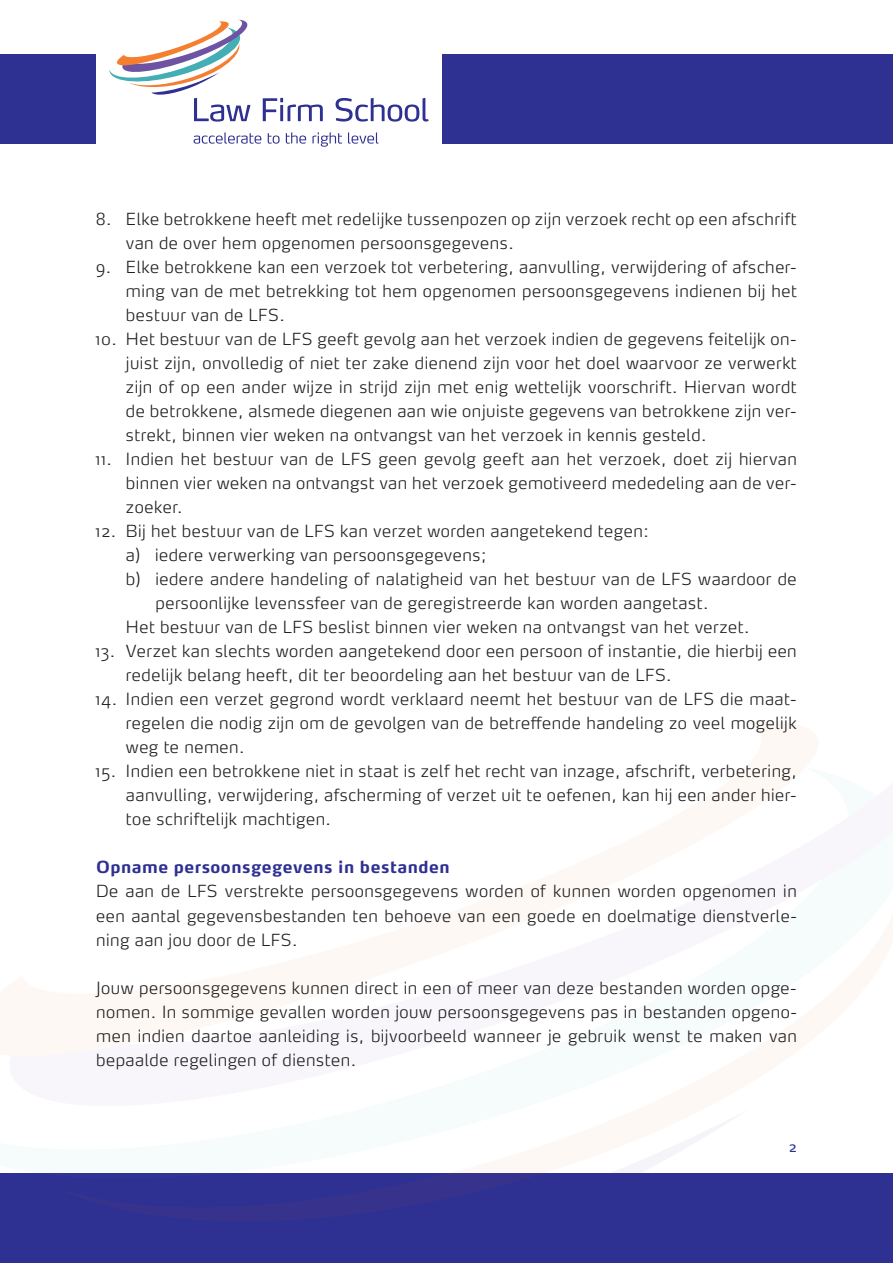
<style>
.page{position:relative;width:893px;height:1263px;background:#fff}
.page>*{position:absolute;margin:0;border:0;box-sizing:border-box;transform-origin:0 0}
.t1{font:300 expanded 16.5px/24px "Max OT";letter-spacing:.03em;color:#231f20;text-align:justify}
.t2{font:700 16.5px "Max OT";letter-spacing:.03em;color:#2e3092}
.t3{font:14.25px "Max OT";color:#2e3092}
</style>
<div class="page">
<div style="left:0;top:1174px;width:893px;height:89px;background:#2e3092"></div>
<svg style="left:230px;top:1173px;width:519px;height:1px"></svg>
<div style="left:0;top:54px;width:893px;height:89px;background:#2e3092"></div>
<div style="left:96px;top:13px;width:345px;height:145px;background:#fff"></div>
<svg style="left:109px;top:20px;width:141px;height:102px"></svg>
<svg style="left:263px;top:98px;width:60px;height:23px"></svg>
<svg style="left:336px;top:98px;width:92px;height:24px"></svg>
<svg style="left:194px;top:132px;width:67px;height:12px"></svg>
<svg style="left:268px;top:133px;width:12px;height:11px"></svg>
<svg style="left:286px;top:132px;width:20px;height:12px"></svg>
<svg style="left:312px;top:132px;width:30px;height:15px"></svg>
<svg style="left:348px;top:132px;width:31px;height:12px"></svg>
<p class="t1" style="left:126px;top:207px;width:672px;text-indent:-30px">8. Elke betrokkene heeft met redelijke tussenpozen op zijn verzoek recht op een afschrift van de over hem opgenomen persoonsgegevens.</p>
<p class="t1" style="left:126px;top:255px;width:672px;text-indent:-30px">9. Elke betrokkene kan een verzoek tot verbetering, aanvulling, verwijdering of afscher&shy;ming van de met betrekking tot hem opgenomen persoonsgegevens indienen bij het bestuur van de LFS.</p>
<p class="t1" style="left:126px;top:327px;width:672px;text-indent:-30px">10. Het bestuur van de LFS geeft gevolg aan het verzoek indien de gegevens feitelijk on&shy;juist zijn, onvolledig of niet ter zake dienend zijn voor het doel waarvoor ze verwerkt zijn of op een ander wijze in strijd zijn met enig wettelijk voorschrift. Hiervan wordt de betrokkene, alsmede diegenen aan wie onjuiste gegevens van betrokkene zijn ver&shy;strekt, binnen vier weken na ontvangst van het verzoek in kennis gesteld.</p>
<p class="t1" style="left:126px;top:447px;width:672px;text-indent:-30px">11. Indien het bestuur van de LFS geen gevolg geeft aan het verzoek, doet zij hiervan binnen vier weken na ontvangst van het verzoek gemotiveerd mededeling aan de ver&shy;zoeker.</p>
<p class="t1" style="left:96px;top:519px;width:554px">12. Bij het bestuur van de LFS kan verzet worden aangetekend tegen:</p>
<p class="t1" style="left:126px;top:543px;width:362px">a) iedere verwerking van persoonsgegevens;</p>
<p class="t1" style="left:126px;top:567px;width:672px">b) iedere andere handeling of nalatigheid van het bestuur van de LFS waardoor de</p>
<p class="t1" style="left:155px;top:591px;width:555px">persoonlijke levenssfeer van de geregistreerde kan worden aangetast.</p>
<p class="t1" style="left:126px;top:615px;width:625px">Het bestuur van de LFS beslist binnen vier weken na ontvangst van het verzet.</p>
<p class="t1" style="left:126px;top:639px;width:672px;text-indent:-30px">13. Verzet kan slechts worden aangetekend door een persoon of instantie, die hierbij een redelijk belang heeft, dit ter beoordeling aan het bestuur van de LFS.</p>
<p class="t1" style="left:126px;top:687px;width:672px;text-indent:-30px">14. Indien een verzet gegrond wordt verklaard neemt het bestuur van de LFS die maat&shy;regelen die nodig zijn om de gevolgen van de betreffende handeling zo veel mogelijk weg te nemen.</p>
<p class="t1" style="left:126px;top:759px;width:672px;text-indent:-30px">15. Indien een betrokkene niet in staat is zelf het recht van inzage, afschrift, verbetering, aanvulling, verwijdering, afscherming of verzet uit te oefenen, kan hij een ander hier&shy;toe schriftelijk machtigen.</p>
<p class="t2" style="left:96px;top:857px;width:355px">Opname persoonsgegevens in bestanden</p>
<p class="t1" style="left:96px;top:879px;width:702px">De aan de LFS verstrekte persoonsgegevens worden of kunnen worden opgenomen in een aantal gegevensbestanden ten behoeve van een goede en doelmatige dienstverle&shy;ning aan jou door de LFS.</p>
<p class="t1" style="left:96px;top:975px;width:702px">Jouw persoonsgegevens kunnen direct in een of meer van deze bestanden worden opge&shy;nomen. In sommige gevallen worden jouw persoonsgegevens pas in bestanden opgeno&shy;men indien daartoe aanleiding is, bijvoorbeeld wanneer je gebruik wenst te maken van bepaalde regelingen of diensten.</p>
<p class="t3" style="left:789px;top:1137px;width:10px">2</p>
</div>
